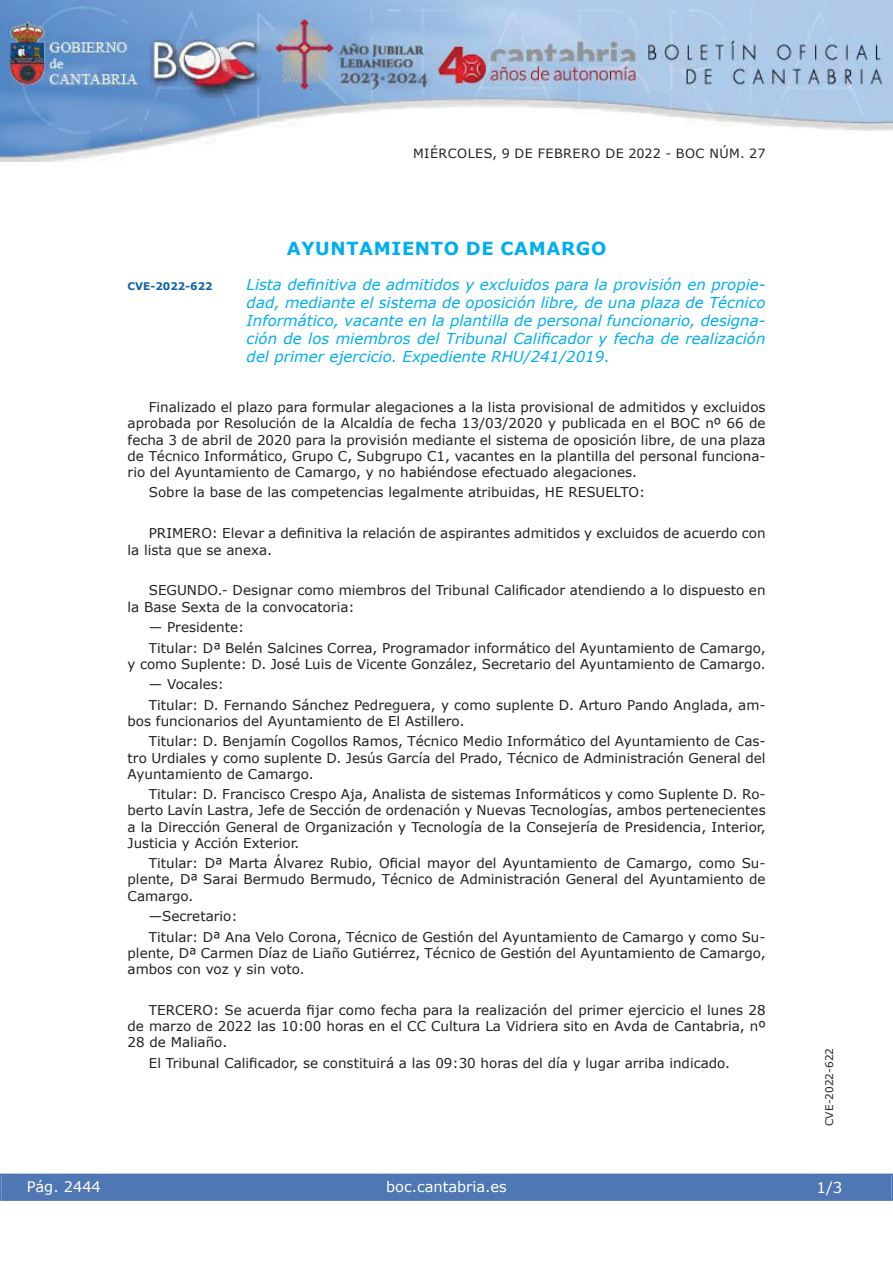
<style>
.page{position:relative;width:893px;height:1263px;background:#fff}
.page>*{position:absolute;margin:0;border:0;box-sizing:border-box;transform-origin:0 0}
.t1{font:700 18px "Verdana";letter-spacing:.035em;color:#00aeef}
.t2{font:italic 15px/18px "Verdana";color:#00aeef;text-align:justify}
.t3{font:15px "Verdana";color:#fff}
.t4{font:14.55px "Verdana";color:#fff}
.t5{font:13.5px/16.2px "Verdana";color:#231f20}
.t6{font:12.75px "Verdana";letter-spacing:.035em;color:#231f20}
.t7{font:10.5px "Verdana";color:#231f20}
.t8{font:700 10.5px "Verdana";color:#1263a9}
</style>
<div class="page">
<img style="left:0;top:0;width:893px;height:161px">
<div style="left:1px;top:1174px;width:890px;height:27px;background:#4f77b3"></div>
<div style="left:0;top:1174px;width:893px;height:27px;border:1px solid #4f77b3"></div>
<p class="t6" style="left:413px;top:145px;width:354px">MIÉRCOLES, 9 DE FEBRERO DE 2022 - BOC NÚM. 27</p>
<h1 class="t1" style="left:287px;top:237px;width:321px">AYUNTAMIENTO DE CAMARGO</h1>
<p class="t8" style="left:128px;top:279px;width:87px">CVE-2022-622</p>
<p class="t2" style="left:247px;top:275px;width:520px">Lista definitiva de admitidos y excluidos para la provisión en propie&shy;dad, mediante el sistema de oposición libre, de una plaza de Técnico Informático, vacante en la plantilla de personal funcionario, designa&shy;ción de los miembros del Tribunal Calificador y fecha de realización del primer ejercicio. Expediente RHU/241/2019.</p>
<p class="t5" style="left:128px;top:399px;width:639px;text-align:justify;text-indent:21px">Finalizado el plazo para formular alegaciones a la lista provisional de admitidos y excluidos aprobada por Resolución de la Alcaldía de fecha 13/03/2020 y publicada en el BOC nº 66 de fecha 3 de abril de 2020 para la provisión mediante el sistema de oposición libre, de una plaza de Técnico Informático, Grupo C, Subgrupo C1, vacantes en la plantilla del personal funciona&shy;rio del Ayuntamiento de Camargo, y no habiéndose efectuado alegaciones.</p>
<p class="t5" style="left:149px;top:484px;width:498px">Sobre la base de las competencias legalmente atribuidas, HE RESUELTO:</p>
<p class="t5" style="left:128px;top:525px;width:639px;text-indent:21px">PRIMERO: Elevar a definitiva la relación de aspirantes admitidos y excluidos de acuerdo con la lista que se anexa.</p>
<p class="t5" style="left:128px;top:582px;width:639px;text-indent:21px">SEGUNDO.- Designar como miembros del Tribunal Calificador atendiendo a lo dispuesto en la Base Sexta de la convocatoria:</p>
<p class="t5" style="left:149px;top:617px;width:618px;line-height:20.4px">— Presidente:<br>Titular: Dª Belén Salcines Correa, Programador informático del Ayuntamiento de Camargo,</p>
<p class="t5" style="left:128px;top:655px;width:639px">y como Suplente: D. José Luis de Vicente González, Secretario del Ayuntamiento de Camargo.</p>
<p class="t5" style="left:149px;top:674px;width:618px;line-height:20.4px">— Vocales:<br>Titular: D. Fernando Sánchez Pedreguera, y como suplente D. Arturo Pando Anglada, am-</p>
<p class="t5" style="left:149px;top:710px;width:618px;line-height:20.4px;text-indent:-21px">bos funcionarios del Ayuntamiento de El Astillero.<br>Titular: D. Benjamín Cogollos Ramos, Técnico Medio Informático del Ayuntamiento de Cas-</p>
<p class="t5" style="left:128px;top:749px;width:639px">tro Urdiales y como suplente D. Jesús García del Prado, Técnico de Administración General del<br>Ayuntamiento de Camargo.</p>
<p class="t5" style="left:128px;top:786px;width:639px;text-align:justify;text-indent:21px">Titular: D. Francisco Crespo Aja, Analista de sistemas Informáticos y como Suplente D. Ro&shy;berto Lavín Lastra, Jefe de Sección de ordenación y Nuevas Tecnologías, ambos pertenecientes a la Dirección General de Organización y Tecnología de la Consejería de Presidencia, Interior, Justicia y Acción Exterior.</p>
<p class="t5" style="left:128px;top:855px;width:639px;text-align:justify;text-indent:21px">Titular: Dª Marta Álvarez Rubio, Oficial mayor del Ayuntamiento de Camargo, como Su&shy;plente, Dª Sarai Bermudo Bermudo, Técnico de Administración General del Ayuntamiento de Camargo.</p>
<p class="t5" style="left:149px;top:906px;width:618px;line-height:20.4px">—Secretario:<br>Titular: Dª Ana Velo Corona, Técnico de Gestión del Ayuntamiento de Camargo y como Su-</p>
<p class="t5" style="left:128px;top:944px;width:639px">plente, Dª Carmen Díaz de Liaño Gutiérrez, Técnico de Gestión del Ayuntamiento de Camargo, ambos con voz y sin voto.</p>
<p class="t5" style="left:128px;top:1001px;width:640px;text-align:justify;text-indent:21px">TERCERO: Se acuerda fijar como fecha para la realización del primer ejercicio el lunes 28 de marzo de 2022 las 10:00 horas en el CC Cultura La Vidriera sito en Avda de Cantabria, nº 28 de Maliaño.</p>
<p class="t5" style="left:149px;top:1054px;width:583px">El Tribunal Calificador, se constituirá a las 09:30 horas del día y lugar arriba indicado.</p>
<p class="t4" style="left:27px;top:1177px;width:76px">Pág. 2444</p>
<p class="t4" style="left:386px;top:1178px;width:122px">boc.cantabria.es</p>
<p class="t7" style="left:823px;top:1126px;width:80px;rotate:-90deg">CVE-2022-622</p>
<p class="t3" style="left:816px;top:1178px;width:27px">1/3</p>
</div>
